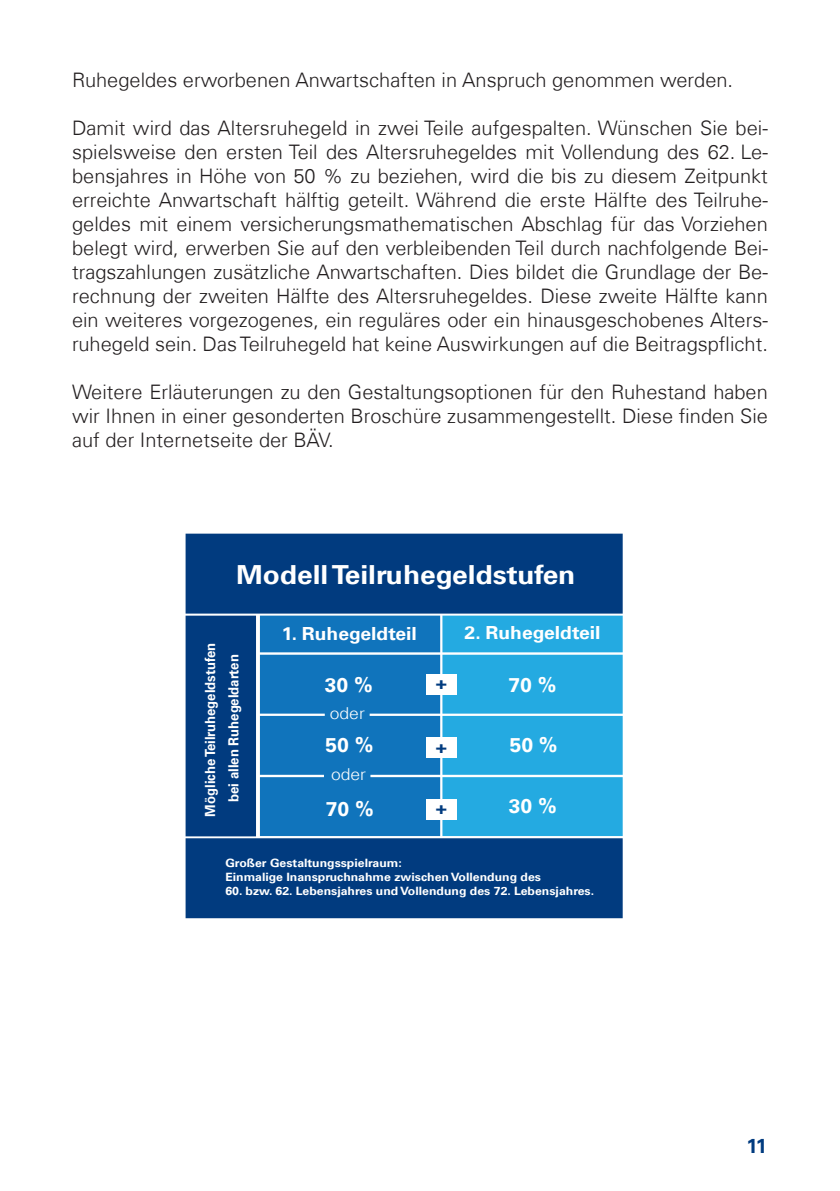
<style>
.page{position:relative;width:840px;height:1191px;background:#fff}
.page>*{position:absolute;margin:0;border:0;box-sizing:border-box;transform-origin:0 0}
.t1{font:700 26.2px "Univers Com 65";color:#fff;scale:1.07 1}
.t2{font:300 20px/24px "Univers Com 45";color:#231f20;text-align:justify}
.t3{font:700 20px "Univers Com 65";color:#013b7f}
.t4{font:700 19.8px "Univers Com 65";color:#fff;scale:1.07 1}
.t5{font:700 19.8px "Myriad Pro";color:#fff;scale:1.07 1}
.t6{font:700 18px "Univers Com 65";color:#fff;scale:1.07 1}
.t7{font:300 16.4px "Univers Com 45";color:#fff;scale:1.07 1}
.t8{font:700 16.4px "Univers Com 65";color:#013b7f;scale:1.16 1}
.t9{font:700 14px/23.2px "Univers Com 65";color:#fff;text-align:center;scale:.94 1}
.t10{font:700 11.6px/13.8px "Univers Com 65";color:#fff;scale:1.07 1}
</style>
<div class="page">
<div style="left:186px;top:534px;width:435px;height:79px;background:#013b7f"></div>
<div style="left:185px;top:533px;width:437px;height:80px;border:2px solid #013b7f"></div>
<div style="left:261px;top:655px;width:178px;height:58px;background:#1074bc"></div>
<div style="left:260px;top:654px;width:180px;height:59px;border:2px solid #1074bc"></div>
<div style="left:186px;top:839px;width:435px;height:78px;background:#013b7f"></div>
<div style="left:185px;top:838px;width:437px;height:80px;border:2px solid #013b7f"></div>
<div style="left:186px;top:616px;width:69px;height:219px;background:#013b7f"></div>
<div style="left:185px;top:615px;width:71px;height:221px;border:2px solid #013b7f"></div>
<div style="left:261px;top:616px;width:178px;height:35px;background:#1074bc"></div>
<div style="left:260px;top:615px;width:180px;height:37px;border:2px solid #1074bc"></div>
<div style="left:443px;top:616px;width:178px;height:35px;background:#24aae1"></div>
<div style="left:442px;top:615px;width:180px;height:37px;border:2px solid #24aae1"></div>
<div style="left:443px;top:655px;width:178px;height:58px;background:#24aae1"></div>
<div style="left:442px;top:654px;width:180px;height:59px;border:2px solid #24aae1"></div>
<div style="left:443px;top:716px;width:178px;height:58px;background:#24aae1"></div>
<div style="left:442px;top:716px;width:180px;height:59px;border:2px solid #24aae1"></div>
<div style="left:261px;top:778px;width:178px;height:57px;background:#1074bc"></div>
<div style="left:260px;top:777px;width:180px;height:59px;border:2px solid #1074bc"></div>
<div style="left:443px;top:778px;width:178px;height:57px;background:#24aae1"></div>
<div style="left:442px;top:777px;width:180px;height:59px;border:2px solid #24aae1"></div>
<div style="left:325px;top:699px;width:43px;height:31px;background:#1074bc"></div>
<div style="left:325px;top:763px;width:44px;height:30px;background:#1074bc"></div>
<div style="left:261px;top:716px;width:178px;height:58px;background:#1074bc"></div>
<div style="left:260px;top:716px;width:180px;height:59px;border:2px solid #1074bc"></div>
<div style="left:425px;top:674px;width:31px;height:20px;background:#fff"></div>
<div style="left:425px;top:737px;width:31px;height:20px;background:#fff"></div>
<div style="left:425px;top:799px;width:31px;height:20px;background:#fff"></div>
<p class="t2" style="left:72px;top:67px;width:662px">Ruhegeldes erworbenen Anwartschaften in Anspruch genommen werden.</p>
<p class="t2" style="left:72px;top:115px;width:697px">Damit wird das Altersruhegeld in zwei Teile aufgespalten. Wünschen Sie bei&shy;spielsweise den ersten Teil des Altersruhegeldes mit Vollendung des 62. Le&shy;bensjahres in Höhe von 50 % zu beziehen, wird die bis zu diesem Zeitpunkt erreichte Anwartschaft hälftig geteilt. Während die erste Hälfte des Teilruhe&shy;geldes mit einem versicherungsmathematischen Abschlag für das Vorziehen belegt wird, erwerben Sie auf den verbleibenden Teil durch nachfolgende Bei&shy;tragszahlungen zusätzliche Anwartschaften. Dies bildet die Grundlage der Be&shy;rechnung der zweiten Hälfte des Altersruhegeldes. Diese zweite Hälfte kann ein weiteres vorgezogenes, ein reguläres oder ein hinausgeschobenes Alters&shy;ruhegeld sein. Das Teilruhegeld hat keine Auswirkungen auf die Beitragspflicht.</p>
<p class="t2" style="left:72px;top:379px;width:697px">Weitere Erläuterungen zu den Gestaltungsoptionen für den Ruhestand haben wir Ihnen in einer gesonderten Broschüre zusammengestellt. Diese finden Sie auf der Internetseite der BÄV.</p>
<p class="t1" style="left:236px;top:559px;width:318px">Modell Teilruhegeldstufen</p>
<p class="t9" style="left:198px;top:816px;width:186px;rotate:-90deg">Mögliche Teilruhegeldstufen bei allen Ruhegeldarten</p>
<p class="t6" style="left:282px;top:622px;width:127px">1. Ruhegeldteil</p>
<p class="t6" style="left:464px;top:621px;width:128px">2. Ruhegeldteil</p>
<p class="t4" style="left:325px;top:673px;width:46px">30 %</p>
<p class="t7" style="left:329px;top:703px;width:34px">oder</p>
<p class="t8" style="left:435px;top:673px;width:11px">+</p>
<p class="t4" style="left:508px;top:673px;width:46px">70 %</p>
<p class="t5" style="left:326px;top:731px;width:41px">50 %</p>
<p class="t4" style="left:509px;top:733px;width:46px">50 %</p>
<p class="t8" style="left:435px;top:737px;width:11px">+</p>
<p class="t7" style="left:331px;top:764px;width:34px">oder</p>
<p class="t4" style="left:326px;top:797px;width:46px">70 %</p>
<p class="t8" style="left:435px;top:799px;width:11px">+</p>
<p class="t4" style="left:508px;top:794px;width:46px">30 %</p>
<p class="t10" style="left:225px;top:856px;width:296px">Großer Gestaltungsspielraum:<br>Einmalige Inanspruchnahme zwischen Vollendung des</p>
<p class="t10" style="left:225px;top:883px;width:346px">60. bzw. 62. Lebensjahres und Vollendung des 72. Lebensjahres.</p>
<p class="t3" style="left:746px;top:1133px;width:22px">11</p>
</div>
